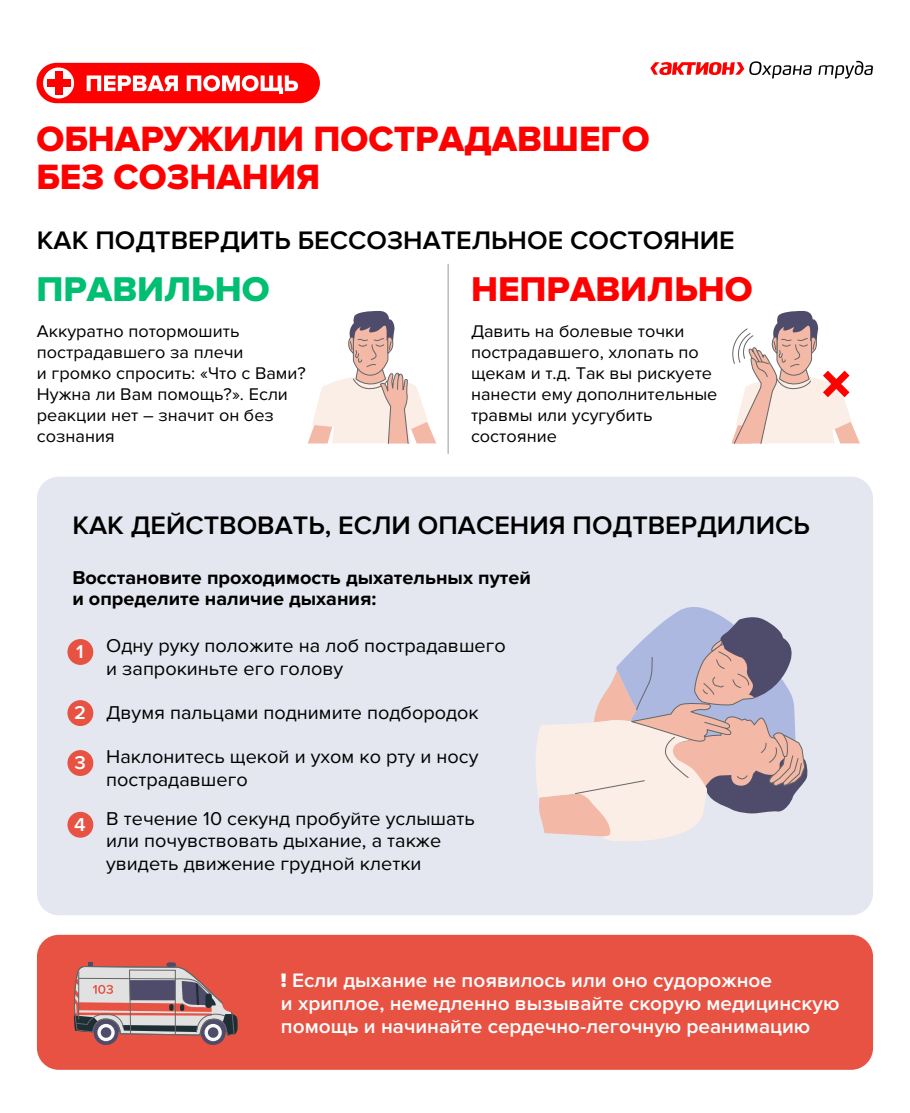
<style>
.page{position:relative;width:910px;height:1113px;background:#fff}
.page>*{position:absolute;margin:0;border:0;box-sizing:border-box;transform-origin:0 0}
.t1{font:36.4px/38.3px "Proxima Nova Extrabld";color:#f00}
.t2{font:35.61px "Proxima Nova Extrabld";color:#f00}
.t3{font:35.61px "Proxima Nova Extrabld";color:#00bf72}
.t4{font:600 26.25px "Proxima Nova";color:#000}
.t5{font:600 20.12px/22.8px "Proxima Nova";color:#fff}
.t6{font:19.25px/22.8px "Proxima Nova";color:#000}
.t7{font:700 19.25px/21px "Proxima Nova";color:#000}
.t8{font:600 19.25px "Proxima Nova";color:#fff}
.t9{font:17.5px/21px "Proxima Nova";color:#000}
.s1{font-weight:600;color:#fff}
.s2{font-weight:900}
</style>
<div class="page">
<div style="left:37px;top:476px;width:836px;height:438px;background:#e4e7f0;border-radius:22px"></div>
<div style="left:37px;top:934px;width:836px;height:135px;background:#e85242;border-radius:22px"></div>
<div style="left:36px;top:63px;width:284px;height:40px;background:#f00;border-radius:20px"></div>
<svg style="left:87px;top:75px;width:91px;height:16px"></svg>
<svg style="left:187px;top:75px;width:111px;height:19px"></svg>
<div style="left:43px;top:67px;width:31px;height:31px;background:#fff;border-radius:50%"></div>
<div style="left:55px;top:71px;width:7px;height:24px;background:#f00"></div>
<div style="left:47px;top:79px;width:23px;height:8px;background:#f00"></div>
<svg style="left:74px;top:962px;width:164px;height:82px"></svg>
<svg style="left:650px;top:61px;width:162px;height:18px"></svg>
<svg style="left:818px;top:61px;width:55px;height:18px"></svg>
<hr style="left:448px;top:264px;width:1px;height:189px;background:#999">
<svg style="left:308px;top:311px;width:128px;height:133px"></svg>
<svg style="left:536px;top:607px;width:272px;height:234px"></svg>
<svg style="left:731px;top:311px;width:129px;height:133px"></svg>
<div style="left:67px;top:639px;width:26px;height:25px;background:#e85242;border-radius:50%"></div>
<div style="left:67px;top:749px;width:26px;height:26px;background:#e85242;border-radius:50%"></div>
<div style="left:67px;top:811px;width:26px;height:26px;background:#e85242;border-radius:50%"></div>
<div style="left:67px;top:700px;width:26px;height:25px;background:#e85242;border-radius:50%"></div>
<h1 class="t1" style="left:36px;top:121px;width:615px">ОБНАРУЖИЛИ ПОСТРАДАВШЕГО<br>БЕЗ СОЗНАНИЯ</h1>
<h3 class="t4" style="left:37px;top:225px;width:699px">КАК ПОДТВЕРДИТЬ БЕССОЗНАТЕЛЬНОЕ СОСТОЯНИЕ</h3>
<h2 class="t2" style="left:471px;top:268px;width:283px">НЕПРАВИЛЬНО</h2>
<p class="t9" style="left:471px;top:320px;width:248px">Давить на болевые точки пострадавшего, хлопать по щекам и т.д. Так вы рискуете нанести ему дополнительные травмы или усугубить состояние</p>
<h2 class="t3" style="left:36px;top:268px;width:235px">ПРАВИЛЬНО</h2>
<p class="t9" style="left:37px;top:320px;width:270px">Аккуратно потормошить пострадавшего за плечи<br>и громко спросить: «Что с Вами?<br>Нужна ли Вам помощь?». Если реакции нет – значит он без сознания</p>
<h3 class="t4" style="left:72px;top:510px;width:739px">КАК ДЕЙСТВОВАТЬ, ЕСЛИ ОПАСЕНИЯ ПОДТВЕРДИЛИСЬ</h3>
<p class="t7" style="left:72px;top:567px;width:460px">Восстановите проходимость дыхательных путей и определите наличие дыхания:</p>
<p class="t8" style="left:76px;top:640px;width:9px">1</p>
<p class="t6" style="left:106px;top:634px;width:401px">Одну руку положите на лоб пострадавшего и запрокиньте его голову</p>
<p class="t6" style="left:74px;top:701px;width:406px"><span class="s1">2</span> Двумя пальцами поднимите подбородок</p>
<p class="t8" style="left:74px;top:751px;width:13px">3</p>
<p class="t8" style="left:74px;top:812px;width:13px">4</p>
<p class="t6" style="left:106px;top:745px;width:374px">Наклонитесь щекой и ухом ко рту и носу пострадавшего</p>
<p class="t6" style="left:106px;top:807px;width:370px">В течение 10 секунд пробуйте услышать или почувствовать дыхание, а также увидеть движение грудной клетки</p>
<p class="t5" style="left:281px;top:969px;width:560px"><span class="s2">!</span> Если дыхание не появилось или оно судорожное<br>и хриплое, немедленно вызывайте скорую медицинскую помощь и начинайте сердечно-легочную реанимацию</p>
</div>
